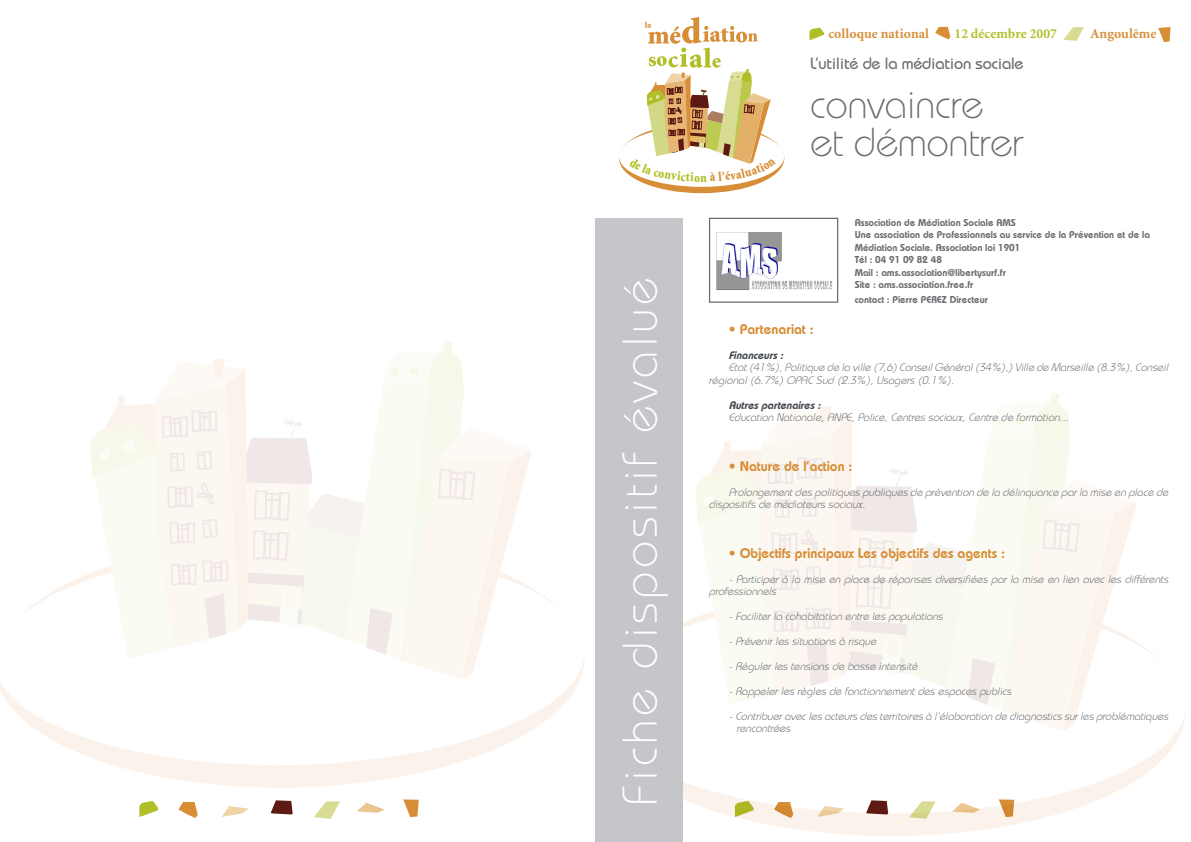
<style>
.page{position:relative;width:1191px;height:842px;background:#fff}
.page>*{position:absolute;margin:0;border:0;box-sizing:border-box;transform-origin:0 0}
.t1{font:300 48.8px "Bauhaus";letter-spacing:.07em;color:#fff}
.t2{font:300 40.4px/37.1px "Bauhaus";letter-spacing:-.01em;color:#696c70}
.t3{font:500 16.4px "Bauhaus";letter-spacing:-.01em;color:#696c70}
.t4{font:600 14px "Bauhaus";color:#d78e37}
.t5{font:700 13.8px "Minion";letter-spacing:.005em;color:#d78e37}
.t6{font:700 13.8px "Minion";letter-spacing:.005em;color:#b0bf27}
.t7{font:italic 300 11px/12.4px "Bauhaus";color:#43484e}
.t8{font:italic 600 11px "Bauhaus";color:#43484e}
.t9{font:600 10px/12.4px "Bauhaus";color:#696c70}
</style>
<div class="page">
<svg style="left:723px;top:813px;width:337px;height:23px;fill:#fbf3eb"></svg>
<svg style="left:683px;top:618px;width:502px;height:195px"></svg>
<svg style="left:695px;top:393px;width:442px;height:338px"></svg>
<div style="left:595px;top:218px;width:88px;height:624px;background:#c4c6c9"></div>
<div style="left:619px;top:123px;width:165px;height:70px;background:#d78e36;border-radius:50%"></div>
<div style="left:619px;top:126px;width:165px;height:61px;background:#fff;border-radius:50%"></div>
<svg style="left:935px;top:27px;width:15px;height:12px"></svg>
<svg style="left:1063px;top:27px;width:20px;height:14px"></svg>
<svg style="left:809px;top:28px;width:15px;height:12px"></svg>
<svg style="left:1158px;top:27px;width:12px;height:15px"></svg>
<svg style="left:866px;top:800px;width:22px;height:14px"></svg>
<svg style="left:774px;top:802px;width:19px;height:16px"></svg>
<svg style="left:734px;top:801px;width:20px;height:16px"></svg>
<svg style="left:817px;top:806px;width:27px;height:11px"></svg>
<svg style="left:998px;top:798px;width:16px;height:19px"></svg>
<svg style="left:909px;top:801px;width:26px;height:18px"></svg>
<svg style="left:952px;top:802px;width:28px;height:11px"></svg>
<svg style="left:132px;top:770px;width:298px;height:18px;fill:#fbf3eb"></svg>
<svg style="left:0;top:574px;width:584px;height:196px"></svg>
<svg style="left:89px;top:342px;width:447px;height:339px"></svg>
<img style="left:716px;top:232px;width:116px;height:58px">
<div style="left:709px;top:218px;width:129px;height:85px;border:1px solid #696c70"></div>
<svg style="left:271px;top:800px;width:22px;height:14px"></svg>
<svg style="left:178px;top:802px;width:20px;height:16px"></svg>
<svg style="left:139px;top:801px;width:19px;height:16px"></svg>
<svg style="left:222px;top:806px;width:27px;height:11px"></svg>
<svg style="left:403px;top:799px;width:16px;height:18px"></svg>
<svg style="left:314px;top:801px;width:26px;height:18px"></svg>
<svg style="left:357px;top:802px;width:28px;height:11px"></svg>
<svg style="left:629px;top:17px;width:147px;height:165px"></svg>
<h1 class="t1" style="left:611px;top:806px;width:529px;rotate:-90deg">Fiche dispositif évalué</h1>
<p class="t5" style="left:828px;top:26px;width:102px">colloque national</p>
<p class="t6" style="left:954px;top:26px;width:104px">12 décembre 2007</p>
<p class="t5" style="left:1090px;top:26px;width:67px">Angoulême</p>
<h3 class="t3" style="left:810px;top:54px;width:215px">L’utilité de la médiation sociale</h3>
<h2 class="t2" style="left:810px;top:86px;width:215px">convaincre et démontrer</h2>
<p class="t9" style="left:854px;top:216px;width:297px">Association de Médiation Sociale AMS<br>Une association de Professionnels au service de la Prévention et de la Médiation Sociale. Association loi 1901<br>Tél : 04 91 09 82 48<br>Mail : ams.association@libertysurf.fr<br>Site : ams.association.free.fr</p>
<p class="t9" style="left:854px;top:293px;width:135px">contact : Pierre PEREZ Directeur</p>
<p class="t4" style="left:728px;top:321px;width:86px">• Partenariat :</p>
<p class="t8" style="left:728px;top:348px;width:59px">Financeurs:</p>
<p class="t7" style="left:709px;top:361px;width:463px;text-indent:20px">Etat(41%),Politique de la ville (7,6)ConseilGénéral(34%),)Ville de Marseille (8.3%),Conseil régional(6.7%)OPAC Sud (2.3%),Usagers(0.1%).</p>
<p class="t8" style="left:728px;top:398px;width:96px">Autrespartenaires:</p>
<p class="t7" style="left:728px;top:411px;width:344px">Education Nationale,ANPE,Police,Centressociaux,Centre de formation...</p>
<p class="t4" style="left:728px;top:458px;width:125px">• Nature de l’action :</p>
<p class="t7" style="left:709px;top:486px;width:463px;text-indent:20px">Prolongementdespolitiquespubliquesde prévention de la délinquance parla mise en place de dispositifsde médiateurssociaux.</p>
<p class="t4" style="left:728px;top:545px;width:278px">• Objectifs principaux Les objectifs des agents :</p>
<p class="t7" style="left:709px;top:573px;width:463px;text-indent:20px">- Participer à la mise en place de réponses diversifiées par la mise en lien avec les différents professionnels</p>
<p class="t7" style="left:728px;top:610px;width:218px">-Faciliterla cohabitation entre lespopulations</p>
<p class="t7" style="left:728px;top:635px;width:152px">-Prévenirlessituationsà risque</p>
<p class="t7" style="left:728px;top:660px;width:193px">-Régulerlestensionsde basse intensité</p>
<p class="t7" style="left:728px;top:685px;width:287px">-Rappelerlesrèglesde fonctionnementdesespacespublics</p>
<p class="t7" style="left:736px;top:710px;width:436px;text-indent:-8px">-Contribueraveclesacteursdesterritoiresà l’élaboration de diagnosticssurlesproblématiques rencontrées</p>
</div>
